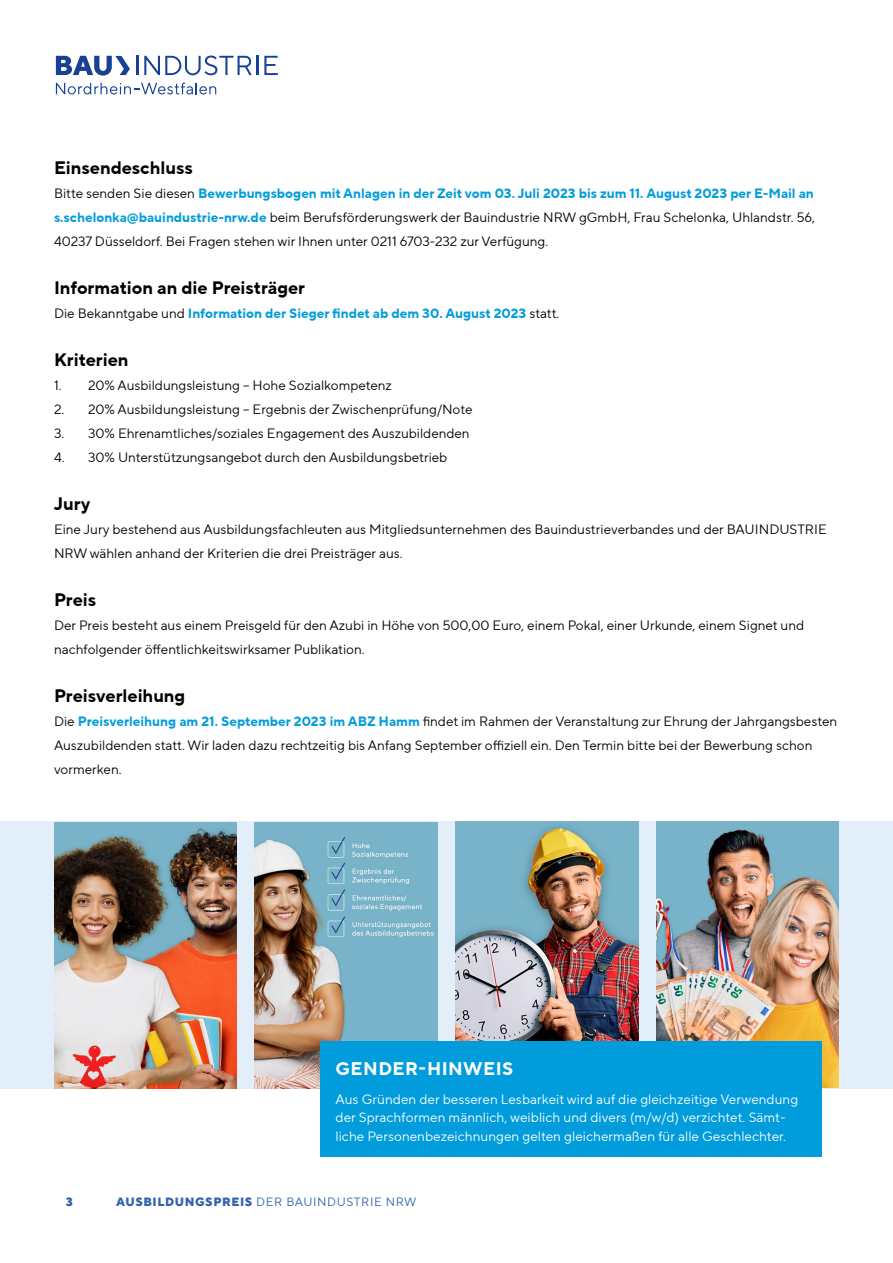
<style>
.page{position:relative;width:893px;height:1263px;background:#fff}
.page>*{position:absolute;margin:0;border:0;box-sizing:border-box;transform-origin:0 0}
.t1{font:700 18.3px "TT Norms Pro";letter-spacing:.025em;color:#fff}
.t2{font:700 18px "TT Norms Pro";color:#000}
.t3{font:13.5px/24px "TT Norms Pro";color:#000}
.t4{font:13.5px/18.6px "TT Norms Pro";letter-spacing:.005em;color:#fff}
.t5{font:700 13.5px "TT Norms Pro";color:#009cdc}
.t6{font:12px "TT Norms Pro";letter-spacing:.05em;color:#3363ac}
.t7{font:800 12px "TT Norms Pro";color:#3363ac}
.s1{font-weight:700;color:#009cdc}
.s2{font-weight:400;color:#000}
.s3{font-weight:800}
</style>
<div class="page">
<div style="left:0;top:822px;width:893px;height:267px;background:#e2effb"></div>
<img style="left:54px;top:823px;width:183px;height:266px">
<svg style="left:137px;top:56px;width:121px;height:19px"></svg>
<svg style="left:264px;top:56px;width:14px;height:19px"></svg>
<svg style="left:56px;top:83px;width:160px;height:11px"></svg>
<svg style="left:56px;top:56px;width:74px;height:20px"></svg>
<img style="left:255px;top:823px;width:182px;height:266px">
<img style="left:455px;top:822px;width:183px;height:220px">
<img style="left:656px;top:822px;width:183px;height:266px">
<div style="left:320px;top:1042px;width:501px;height:115px;background:#009cdc"></div>
<h2 class="t2" style="left:54px;top:154px;width:140px">Einsendeschluss</h2>
<p class="t3" style="left:54px;top:181px;width:762px;text-align:justify">Bitte senden Sie diesen <span class="s1">Bewerbungsbogen mit Anlagen in der Zeit vom 03. Juli 2023 bis zum 11. August 2023 per E-Mail an s.schelonka@bauindustrie-nrw.de</span> beim Berufsförderungswerk der Bauindustrie NRW gGmbH, Frau Schelonka, Uhlandstr. 56, 40237 Düsseldorf. Bei Fragen stehen wir Ihnen unter 0211 6703-232 zur Verfügung.</p>
<h2 class="t2" style="left:54px;top:274px;width:253px">Information an die Preisträger</h2>
<p class="t5" style="left:54px;top:303px;width:507px"><span class="s2">Die Bekanntgabe und</span> Information der Sieger findet ab dem 30. August 2023 <span class="s2">statt.</span></p>
<h2 class="t2" style="left:54px;top:346px;width:76px">Kriterien</h2>
<p class="t3" style="left:54px;top:373px;width:339px">1. 20% Ausbildungsleistung – Hohe Sozialkompetenz</p>
<p class="t3" style="left:54px;top:397px;width:420px">2. 20% Ausbildungsleistung – Ergebnis der Zwischenprüfung/Note</p>
<p class="t3" style="left:54px;top:421px;width:417px">3. 30% Ehrenamtliches/soziales Engagement des Auszubildenden</p>
<p class="t3" style="left:54px;top:445px;width:395px">4. 30% Unterstützungsangebot durch den Ausbildungsbetrieb</p>
<h2 class="t2" style="left:54px;top:490px;width:38px">Jury</h2>
<p class="t3" style="left:54px;top:517px;width:774px">Eine Jury bestehend aus Ausbildungsfachleuten aus Mitgliedsunternehmen des Bauindustrieverbandes und der BAUINDUSTRIE<br>NRW wählen anhand der Kriterien die drei Preisträger aus.</p>
<h2 class="t2" style="left:54px;top:586px;width:44px">Preis</h2>
<p class="t3" style="left:54px;top:613px;width:752px">Der Preis besteht aus einem Preisgeld für den Azubi in Höhe von 500,00 Euro, einem Pokal, einer Urkunde, einem Signet und nachfolgender öffentlichkeitswirksamer Publikation.</p>
<h2 class="t2" style="left:54px;top:682px;width:133px">Preisverleihung</h2>
<p class="t3" style="left:54px;top:709px;width:785px">Die <span class="s1">Preisverleihung am 21. September 2023 im ABZ Hamm</span> findet im Rahmen der Veranstaltung zur Ehrung der Jahrgangsbesten<br>Auszubildenden statt. Wir laden dazu rechtzeitig bis Anfang September offiziell ein. Den Termin bitte bei der Bewerbung schon vormerken.</p>
<h1 class="t1" style="left:335px;top:1055px;width:179px">GENDER-HINWEIS</h1>
<p class="t4" style="left:335px;top:1089px;width:464px">Aus Gründen der besseren Lesbarkeit wird auf die gleichzeitige Verwendung der Sprachformen männlich, weiblich und divers (m/w/d) verzichtet. Sämt&shy;liche Personenbezeichnungen gelten gleichermaßen für alle Geschlechter.</p>
<p class="t7" style="left:66px;top:1192px;width:9px">3</p>
<p class="t6" style="left:116px;top:1193px;width:302px"><span class="s3">AUSBILDUNGSPREIS</span> DER BAUINDUSTRIE NRW</p>
</div>
